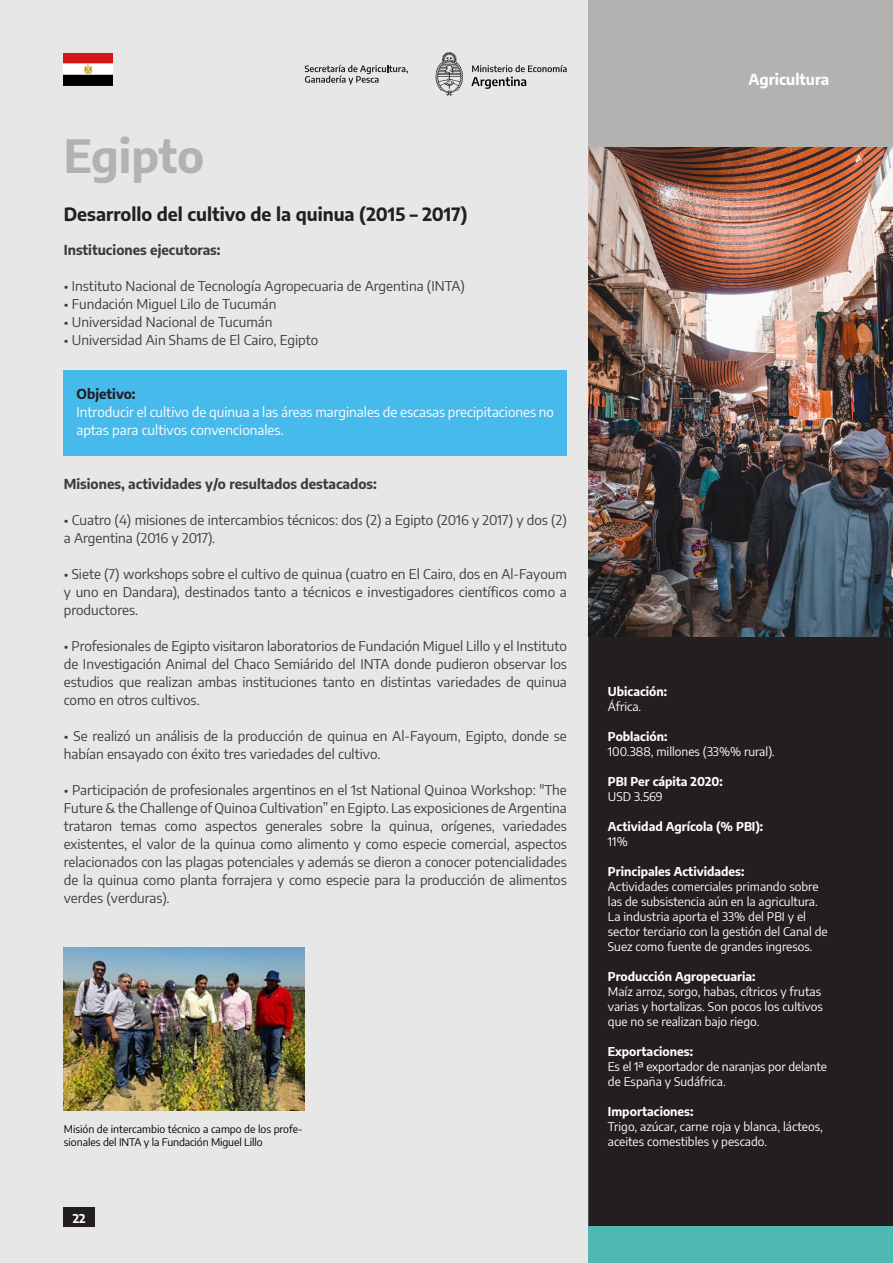
<style>
.page{position:relative;width:893px;height:1263px;background:#e8e7e7}
.page>*{position:absolute;margin:0;border:0;box-sizing:border-box;transform-origin:0 0}
.t1{font:700 45px "Encode Sans";letter-spacing:-.005em;color:#b4b1b1}
.t2{font:700 18px "Encode Sans";color:#231e20}
.t3{font:700 15px "Encode Sans";color:#fff}
.t4{font:13.5px/18px "Encode Sans";color:#3c3c3b;text-align:justify}
.t5{font:13.5px/18px "Encode Sans";color:#fff}
.t6{font:700 13.5px "Encode Sans";color:#3c3c3b}
.t7{font:700 13.5px "Encode Sans";color:#231e20}
.t8{font:12px/15px "Encode Sans";color:#fff}
.t9{font:700 12px "Encode Sans";color:#fff}
.t10{font:10.5px/12.6px "Encode Sans";color:#000}
</style>
<div class="page">
<div style="left:64px;top:1208px;width:31px;height:19px;background:#231e20"></div>
<svg style="left:436px;top:52px;width:27px;height:44px"></svg>
<svg style="left:305px;top:65px;width:103px;height:20px"></svg>
<svg style="left:471px;top:65px;width:96px;height:24px"></svg>
<div style="left:588px;top:636px;width:305px;height:591px;background:#231e20"></div>
<div style="left:588px;top:1227px;width:305px;height:36px;background:#4fb8b1"></div>
<img style="left:588px;top:147px;width:305px;height:489px">
<div style="left:64px;top:371px;width:503px;height:85px;background:#47baec"></div>
<img style="left:64px;top:53px;width:48px;height:32px">
<img style="left:64px;top:947px;width:241px;height:164px">
<div style="left:588px;top:0;width:305px;height:147px;background:#b4b1b1"></div>
<h1 class="t1" style="left:64px;top:123px;width:142px">Egipto</h1>
<h2 class="t2" style="left:64px;top:201px;width:405px">Desarrollo del cultivo de la quinua (2015 – 2017)</h2>
<p class="t6" style="left:64px;top:240px;width:158px">Instituciones ejecutoras:</p>
<p class="t4" style="left:64px;top:277px;width:403px">• Instituto Nacional de Tecnología Agropecuaria de Argentina (INTA)</p>
<p class="t4" style="left:64px;top:295px;width:214px">• Fundación Miguel Lilo de Tucumán</p>
<p class="t4" style="left:64px;top:313px;width:210px">• Universidad Nacional de Tucumán</p>
<p class="t4" style="left:64px;top:331px;width:256px">• Universidad Ain Shams de El Cairo, Egipto</p>
<p class="t7" style="left:77px;top:384px;width:61px">Objetivo:</p>
<p class="t5" style="left:77px;top:403px;width:479px">Introducir el cultivo de quinua a las áreas marginales de escasas precipitaciones no aptas para cultivos convencionales.</p>
<p class="t6" style="left:64px;top:474px;width:315px">Misiones, actividades y/o resultados destacados:</p>
<p class="t4" style="left:64px;top:511px;width:505px">• Cuatro (4) misiones de intercambios técnicos: dos (2) a Egipto (2016 y 2017) y dos (2) a Argentina (2016 y 2017).</p>
<p class="t4" style="left:64px;top:565px;width:505px">• Siete (7) workshops sobre el cultivo de quinua (cuatro en El Cairo, dos en Al-Fayoum y uno en Dandara), destinados tanto a técnicos e investigadores científicos como a productores.</p>
<p class="t4" style="left:64px;top:637px;width:505px">• Profesionales de Egipto visitaron laboratorios de Fundación Miguel Lillo y el Instituto de Investigación Animal del Chaco Semiárido del INTA donde pudieron observar los estudios que realizan ambas instituciones tanto en distintas variedades de quinua como en otros cultivos.</p>
<p class="t4" style="left:64px;top:727px;width:505px">• Se realizó un análisis de la producción de quinua en Al-Fayoum, Egipto, donde se habían ensayado con éxito tres variedades del cultivo.</p>
<p class="t4" style="left:64px;top:781px;width:505px">• Participación de profesionales argentinos en el 1st National Quinoa Workshop: "The Future &amp; the Challenge of Quinoa Cultivation” en Egipto. Las exposiciones de Argentina trataron temas como aspectos generales sobre la quinua, orígenes, variedades existentes, el valor de la quinua como alimento y como especie comercial, aspectos relacionados con las plagas potenciales y además se dieron a conocer potencialidades de la quinua como planta forrajera y como especie para la producción de alimentos verdes (verduras).</p>
<p class="t10" style="left:64px;top:1123px;width:240px">Misión de intercambio técnico a campo de los profe&shy;sionales del INTA y la Fundación Miguel Lillo</p>
<p class="t9" style="left:73px;top:1209px;width:14px">22</p>
<p class="t3" style="left:749px;top:68px;width:82px">Agricultura</p>
<p class="t9" style="left:608px;top:682px;width:61px">Ubicación:</p>
<p class="t8" style="left:608px;top:698px;width:35px">África.</p>
<p class="t9" style="left:608px;top:727px;width:61px">Población:</p>
<p class="t8" style="left:608px;top:743px;width:168px">100.388, millones (33%% rural).</p>
<p class="t9" style="left:608px;top:772px;width:116px">PBI Per cápita 2020:</p>
<p class="t8" style="left:608px;top:788px;width:56px">USD 3.569</p>
<p class="t9" style="left:608px;top:817px;width:157px">Actividad Agrícola (% PBI):</p>
<p class="t8" style="left:608px;top:833px;width:21px">11%</p>
<p class="t9" style="left:608px;top:862px;width:138px">Principales Actividades:</p>
<p class="t8" style="left:608px;top:878px;width:221px">Actividades comerciales primando sobre las de subsistencia aún en la agricultura.<br>La industria aporta el 33% del PBI y el sector terciario con la gestión del Canal de Suez como fuente de grandes ingresos.</p>
<p class="t9" style="left:608px;top:967px;width:149px">Producción Agropecuaria:</p>
<p class="t8" style="left:608px;top:983px;width:216px">Maíz arroz, sorgo, habas, cítricos y frutas varias y hortalizas. Son pocos los cultivos que no se realizan bajo riego.</p>
<p class="t9" style="left:608px;top:1042px;width:87px">Exportaciones:</p>
<p class="t8" style="left:608px;top:1058px;width:221px">Es el 1ª exportador de naranjas por delante de España y Sudáfrica.</p>
<p class="t9" style="left:608px;top:1102px;width:87px">Importaciones:</p>
<p class="t8" style="left:608px;top:1118px;width:217px">Trigo, azúcar, carne roja y blanca, lácteos, aceites comestibles y pescado.</p>
</div>
